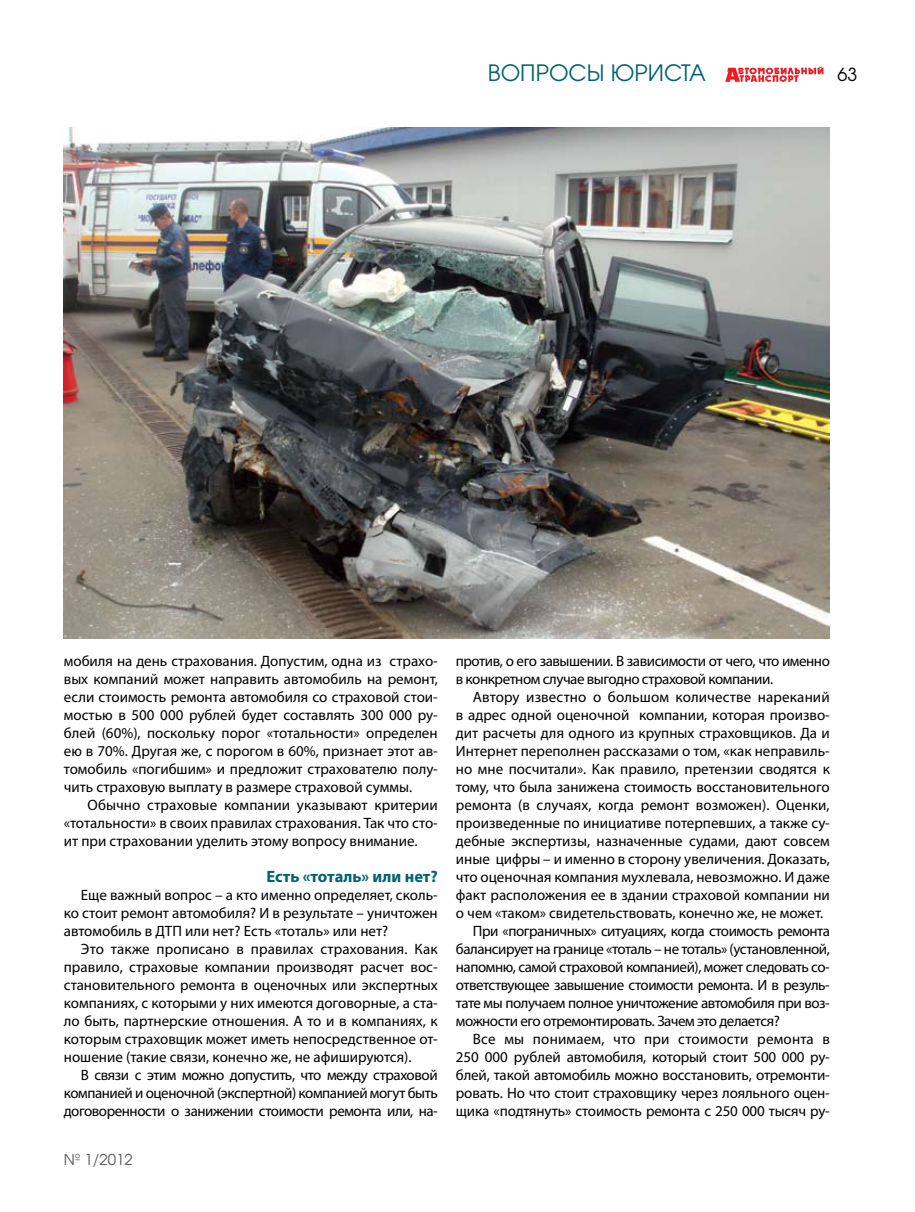
<style>
.page{position:relative;width:915px;height:1212px;background:#fff}
.page>*{position:absolute;margin:0;border:0;box-sizing:border-box;transform-origin:0 0}
.t1{font:22.5px "AG Avalanche C";color:#00636b}
.t2{font:18px "AG Avalanche C";color:#000}
.t3{font:700 16.5px "Myriad Pro";letter-spacing:-.005em;color:#00636b}
.t4{font:15px/18px "Myriad Pro";letter-spacing:-.005em;color:#000;text-align:justify}
.t5{font:15px/18px "Myriad Pro";letter-spacing:-.03em;color:#000}
.t6{font:15px "Myriad Pro";letter-spacing:.015em;color:#000}
.t7{font:15px "AG Avalanche C";color:#58595b}
</style>
<div class="page">
<svg style="left:725px;top:66px;width:98px;height:16px"></svg>
<img style="left:64px;top:128px;width:765px;height:511px">
<h1 class="t1" style="left:487px;top:59px;width:219px">ВОПРОСЫ ЮРИСТА</h1>
<p class="t2" style="left:837px;top:63px;width:21px">63</p>
<p class="t4" style="left:64px;top:652px;width:375px">мобиля на день страхования. Допустим, одна из страхо&shy;вых компаний может направить автомобиль на ремонт, если стоимость ремонта автомобиля со страховой стои&shy;мостью в 500 000 рублей будет составлять 300 000 ру&shy;блей (60%), поскольку порог «тотальности» определен ею в 70%. Другая же, с порогом в 60%, признает этот ав&shy;томобиль «погибшим» и предложит страхователю полу&shy;чить страховую выплату в размере страховой суммы.</p>
<p class="t4" style="left:64px;top:796px;width:375px;text-indent:24px">Обычно страховые компании указывают критерии «тотальности» в своих правилах страхования. Так что сто&shy;ит при страховании уделить этому вопросу внимание.</p>
<p class="t3" style="left:266px;top:866px;width:173px">Есть «тоталь» или нет?</p>
<p class="t4" style="left:64px;top:886px;width:375px;text-indent:17px">Еще важный вопрос – а кто именно определяет, сколь&shy;ко стоит ремонт автомобиля? И в результате – уничтожен автомобиль в ДТП или нет? Есть «тоталь» или нет?</p>
<p class="t4" style="left:64px;top:940px;width:375px;text-indent:17px">Это также прописано в правилах страхования. Как правило, страховые компании производят расчет вос&shy;становительного ремонта в оценочных или экспертных компаниях, с которыми у них имеются договорные, а ста&shy;ло быть, партнерские отношения. А то и в компаниях, к которым страховщик может иметь непосредственное от&shy;ношение (такие связи, конечно же, не афишируются).</p>
<p class="t4" style="left:64px;top:1066px;width:375px;text-indent:17px">В связи с этим можно допустить, что между страховой компанией и оценочной (экспертной) компанией могут быть договоренности о занижении стоимости ремонта или, на-</p>
<p class="t7" style="left:64px;top:1150px;width:70px">№ 1/2012</p>
<p class="t5" style="left:455px;top:652px;width:375px">против, о его завышении. В зависимости от чего, что именно в конкретном случае выгодно страховой компании.</p>
<p class="t4" style="left:472px;top:688px;width:358px">Автору известно о большом количестве нареканий</p>
<p class="t4" style="left:455px;top:706px;width:375px">в адрес одной оценочной компании, которая произво-</p>
<p class="t4" style="left:455px;top:724px;width:375px">дит расчеты для одного из крупных страховщиков. Да и</p>
<p class="t4" style="left:455px;top:742px;width:375px">Интернет переполнен рассказами о том, «как неправиль-</p>
<p class="t4" style="left:455px;top:760px;width:375px">но мне посчитали». Как правило, претензии сводятся к</p>
<p class="t4" style="left:455px;top:778px;width:375px">тому, что была занижена стоимость восстановительного</p>
<p class="t4" style="left:455px;top:796px;width:375px">ремонта (в случаях, когда ремонт возможен). Оценки,</p>
<p class="t4" style="left:455px;top:814px;width:375px">произведенные по инициативе потерпевших, а также су-</p>
<p class="t4" style="left:455px;top:832px;width:375px">дебные экспертизы, назначенные судами, дают совсем</p>
<p class="t4" style="left:455px;top:850px;width:375px">иные цифры – и именно в сторону увеличения. Доказать,</p>
<p class="t4" style="left:455px;top:868px;width:375px">что оценочная компания мухлевала, невозможно. И даже</p>
<p class="t4" style="left:455px;top:886px;width:375px">факт расположения ее в здании страховой компании ни</p>
<p class="t4" style="left:455px;top:904px;width:368px">о чем «таком» свидетельствовать, конечно же, не может.</p>
<p class="t5" style="left:472px;top:922px;width:358px">При «пограничных» ситуациях, когда стоимость ремонта</p>
<p class="t5" style="left:455px;top:940px;width:375px">балансирует на границе «тоталь – не тоталь» (установленной,</p>
<p class="t5" style="left:455px;top:958px;width:375px">напомню, самой страховой компанией), может следовать со-</p>
<p class="t5" style="left:455px;top:976px;width:375px">ответствующее завышение стоимости ремонта. И в резуль-</p>
<p class="t5" style="left:455px;top:994px;width:375px">тате мы получаем полное уничтожение автомобиля при воз-</p>
<p class="t5" style="left:455px;top:1012px;width:325px">можности его отремонтировать. Зачем это делается?</p>
<p class="t6" style="left:472px;top:1030px;width:358px">Все мы понимаем, что при стоимости ремонта в</p>
<p class="t4" style="left:455px;top:1048px;width:375px">250 000 рублей автомобиля, который стоит 500 000 ру-</p>
<p class="t4" style="left:455px;top:1066px;width:375px">блей, такой автомобиль можно восстановить, отремонти-</p>
<p class="t4" style="left:455px;top:1084px;width:375px">ровать. Но что стоит страховщику через лояльного оцен-</p>
<p class="t4" style="left:455px;top:1102px;width:375px">щика «подтянуть» стоимость ремонта с 250 000 тысяч ру-</p>
</div>
